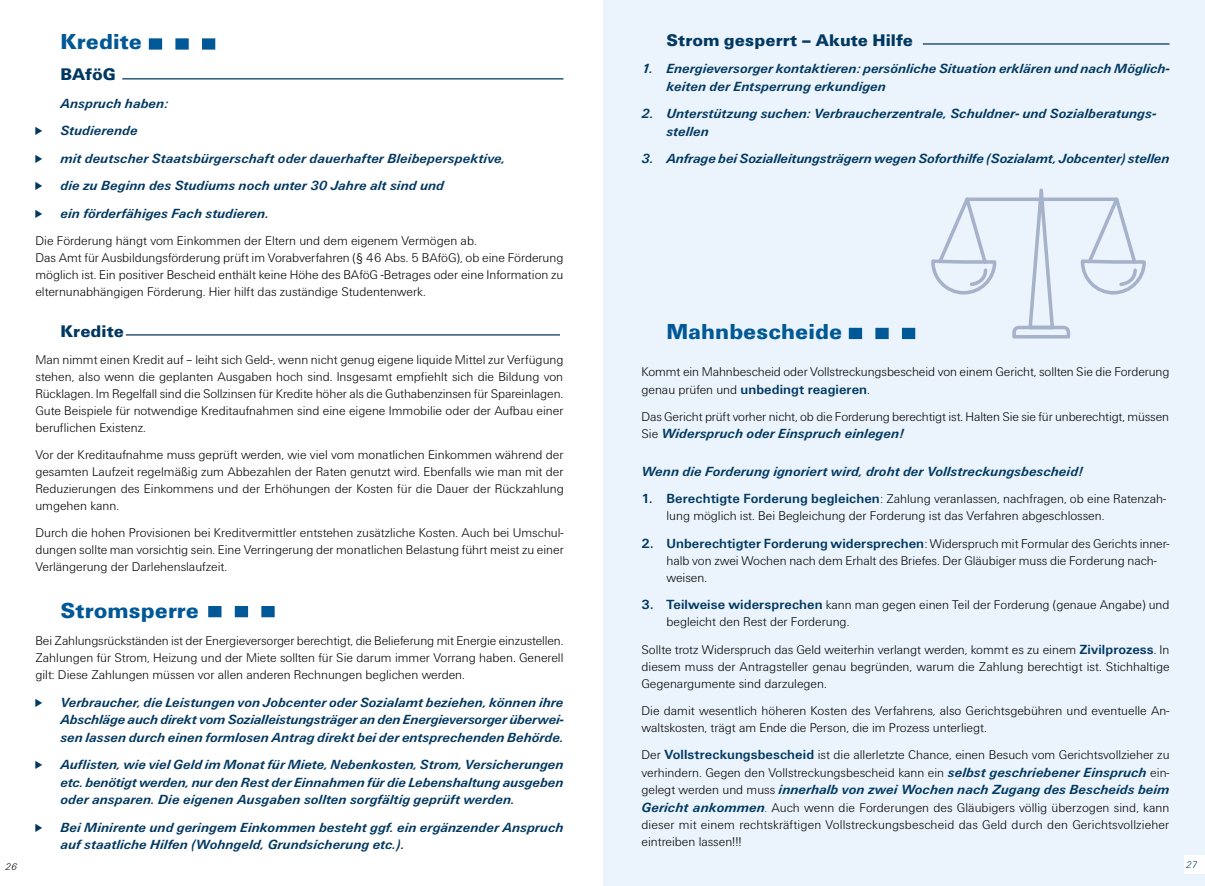
<style>
.page{position:relative;width:1205px;height:886px;background:#fff}
.page>*{position:absolute;margin:0;border:0;box-sizing:border-box;transform-origin:0 0}
.t1{font:900 22.5px "Unitus T";color:#005897}
.t2{font:900 17.5px "Unitus T";letter-spacing:.005em;color:#003861}
.t3{font:italic 700 13.75px/17.5px "Unitus T";letter-spacing:.005em;color:#003861}
.t4{font:700 13.75px "Unitus T";letter-spacing:.005em;color:#003861}
.t5{font:300 13.12px/17px "Unitus T";color:#000}
.t6{font:italic 300 10px "Unitus T";color:#000}
.t7{font:italic 300 10px "Unitus T";color:#003861}
.s1{font-weight:300;font-size:13.12px;color:#000}
.s2{font-weight:300;font-style:normal;font-size:13.12px;color:#000}
.s3{font-weight:700;font-size:13.75px;color:#003861}
.s4{font-weight:700;font-style:italic;font-size:13.75px;color:#003861}
.s5{color:#003861}
</style>
<div class="page">
<div style="left:603px;top:0;width:602px;height:886px;background:#ebf4fc"></div>
<div style="left:1184px;top:856px;width:21px;height:18px;background:#fefefe"></div>
<svg style="left:1012px;top:188px;width:58px;height:150px"></svg>
<svg style="left:965px;top:197px;width:153px;height:4px"></svg>
<svg style="left:931px;top:197px;width:65px;height:97px"></svg>
<svg style="left:1081px;top:197px;width:65px;height:97px"></svg>
<hr style="left:122px;top:78px;width:441px;height:1px;background:#003861">
<hr style="left:126px;top:334px;width:434px;height:1px;background:#003861">
<svg style="left:149px;top:38px;width:66px;height:12px"></svg>
<svg style="left:208px;top:606px;width:67px;height:11px"></svg>
<svg style="left:849px;top:328px;width:66px;height:11px"></svg>
<hr style="left:923px;top:43px;width:246px;height:2px;background:#003861">
<h1 class="t1" style="left:60px;top:29px;width:83px">Kredite</h1>
<h2 class="t2" style="left:60px;top:64px;width:57px">BAföG</h2>
<p class="t3" style="left:60px;top:89px;width:446px;line-height:27.5px">Anspruch haben:<br>Studierende<br>mit deutscher Staatsbürgerschaft oder dauerhafter Bleibeperspektive, die zu Beginn des Studiums noch unter 30 Jahre alt sind und<br>ein förderfähiges Fach studieren.</p>
<p class="t5" style="left:35px;top:232px;width:529px">Die Förderung hängt vom Einkommen der Eltern und dem eigenem Vermögen ab.<br>Das Amt für Ausbildungsförderung prüft im Vorabverfahren (§ 46 Abs. 5 BAföG), ob eine Förderung möglich ist. Ein positiver Bescheid enthält keine Höhe des BAföG -Betrages oder eine Information zu elternunabhängigen Förderung. Hier hilft das zuständige Studentenwerk.</p>
<h2 class="t2" style="left:60px;top:321px;width:65px">Kredite</h2>
<p class="t5" style="left:35px;top:351px;width:529px;text-align:justify">Man nimmt einen Kredit auf – leiht sich Geld-, wenn nicht genug eigene liquide Mittel zur Verfügung stehen, also wenn die geplanten Ausgaben hoch sind. Insgesamt empfiehlt sich die Bildung von Rücklagen. Im Regelfall sind die Sollzinsen für Kredite höher als die Guthabenzinsen für Spareinlagen.<br>Gute Beispiele für notwendige Kreditaufnahmen sind eine eigene Immobilie oder der Aufbau einer beruflichen Existenz.</p>
<p class="t5" style="left:35px;top:446px;width:530px;text-align:justify">Vor der Kreditaufnahme muss geprüft werden, wie viel vom monatlichen Einkommen während der gesamten Laufzeit regelmäßig zum Abbezahlen der Raten genutzt wird. Ebenfalls wie man mit der Reduzierungen des Einkommens und der Erhöhungen der Kosten für die Dauer der Rückzahlung umgehen kann.</p>
<p class="t5" style="left:35px;top:524px;width:530px;text-align:justify">Durch die hohen Provisionen bei Kreditvermittler entstehen zusätzliche Kosten. Auch bei Umschul&shy;dungen sollte man vorsichtig sein. Eine Verringerung der monatlichen Belastung führt meist zu einer Verlängerung der Darlehenslaufzeit.</p>
<h1 class="t1" style="left:60px;top:597px;width:140px">Stromsperre</h1>
<p class="t5" style="left:35px;top:632px;width:529px;text-align:justify">Bei Zahlungsrückständen ist der Energieversorger berechtigt, die Belieferung mit Energie einzustellen.<br>Zahlungen für Strom, Heizung und der Miete sollten für Sie darum immer Vorrang haben. Generell gilt: Diese Zahlungen müssen vor allen anderen Rechnungen beglichen werden.</p>
<p class="t3" style="left:60px;top:693px;width:505px;text-align:justify">Verbraucher, die Leistungen von Jobcenter oder Sozialamt beziehen, können ihre Abschläge auch direkt vom Sozialleistungsträger an den Energieversorger überwei&shy;sen lassen durch einen formlosen Antrag direkt bei der entsprechenden Behörde.</p>
<p class="t3" style="left:60px;top:755px;width:504px;text-align:justify">Auflisten, wie viel Geld im Monat für Miete, Nebenkosten, Strom, Versicherungen etc. benötigt werden, nur den Rest der Einnahmen für die Lebenshaltung ausgeben oder ansparen. Die eigenen Ausgaben sollten sorgfältig geprüft werden.</p>
<p class="t3" style="left:60px;top:818px;width:504px">Bei Minirente und geringem Einkommen besteht ggf. ein ergänzender Anspruch auf staatliche Hilfen (Wohngeld, Grundsicherung etc.).</p>
<h2 class="t2" style="left:666px;top:30px;width:248px">Strom gesperrt – Akute Hilfe</h2>
<p class="t3" style="left:666px;top:60px;width:505px;text-indent:-25px">1. Energieversorger kontaktieren: persönliche Situation erklären und nach Möglich&shy;keiten der Entsperrung erkundigen</p>
<p class="t3" style="left:666px;top:105px;width:491px;text-indent:-25px">2. Unterstützung suchen: Verbraucherzentrale, Schuldner- und Sozialberatungs&shy;stellen</p>
<p class="t3" style="left:641px;top:150px;width:529px">3. Anfrage bei Sozialleitungsträgern wegen Soforthilfe (Sozialamt, Jobcenter) stellen</p>
<h1 class="t1" style="left:666px;top:318px;width:177px">Mahnbescheide</h1>
<p class="t5" style="left:641px;top:363px;width:529px">Kommt ein Mahnbescheid oder Vollstreckungsbescheid von einem Gericht, sollten Sie die Forderung</p>
<p class="t4" style="left:641px;top:381px;width:230px"><span class="s1">genau prüfen und</span> unbedingt reagieren<span class="s1">.</span></p>
<p class="t5" style="left:641px;top:407px;width:529px">Das Gericht prüft vorher nicht, ob die Forderung berechtigt ist. Halten Sie sie für unberechtigt, müssen</p>
<p class="t3" style="left:641px;top:425px;width:264px"><span class="s2">Sie</span> Widerspruch oder Einspruch einlegen!</p>
<p class="t3" style="left:641px;top:462px;width:443px">Wenn die Forderung ignoriert wird, droht der Vollstreckungsbescheid!</p>
<p class="t5" style="left:666px;top:490px;width:501px;text-indent:-25px"><span class="s3">1. Berechtigte Forderung begleichen</span>: Zahlung veranlassen, nachfragen, ob eine Ratenzah&shy;lung möglich ist. Bei Begleichung der Forderung ist das Verfahren abgeschlossen.</p>
<p class="t5" style="left:666px;top:534px;width:504px;text-indent:-25px"><span class="s3">2. Unberechtigter Forderung widersprechen</span>: Widerspruch mit Formular des Gerichts inner&shy;halb von zwei Wochen nach dem Erhalt des Briefes. Der Gläubiger muss die Forderung nach&shy;weisen.</p>
<p class="t5" style="left:666px;top:596px;width:504px;text-indent:-25px"><span class="s3">3. Teilweise widersprechen</span> kann man gegen einen Teil der Forderung (genaue Angabe) und begleicht den Rest der Forderung.</p>
<p class="t5" style="left:641px;top:640px;width:530px;text-align:justify">Sollte trotz Widerspruch das Geld weiterhin verlangt werden, kommt es zu einem <span class="s3">Zivilprozess</span>. In diesem muss der Antragsteller genau begründen, warum die Zahlung berechtigt ist. Stichhaltige Gegenargumente sind darzulegen.</p>
<p class="t5" style="left:641px;top:701px;width:529px">Die damit wesentlich höheren Kosten des Verfahrens, also Gerichtsgebühren und eventuelle An&shy;waltskosten, trägt am Ende die Person, die im Prozess unterliegt.</p>
<p class="t5" style="left:641px;top:746px;width:529px;line-height:17.5px">Der <span class="s3">Vollstreckungsbescheid</span> ist die allerletzte Chance, einen Besuch vom Gerichtsvollzieher zu verhindern. Gegen den Vollstreckungsbescheid kann ein <span class="s4">selbst geschriebener Einspruch</span> ein-</p>
<p class="t3" style="left:641px;top:781px;width:529px"><span class="s2">gelegt werden und muss</span> innerhalb von zwei Wochen nach Zugang des Bescheids beim</p>
<p class="t5" style="left:641px;top:798px;width:529px;text-align:justify"><span class="s4">Gericht ankommen</span><span class="s5">.</span> Auch wenn die Forderungen des Gläubigers völlig überzogen sind, kann dieser mit einem rechtskräftigen Vollstreckungsbescheid das Geld durch den Gerichtsvollzieher eintreiben lassen!!!</p>
<p class="t6" style="left:5px;top:861px;width:13px">26</p>
<p class="t7" style="left:1186px;top:859px;width:13px">27</p>
</div>
